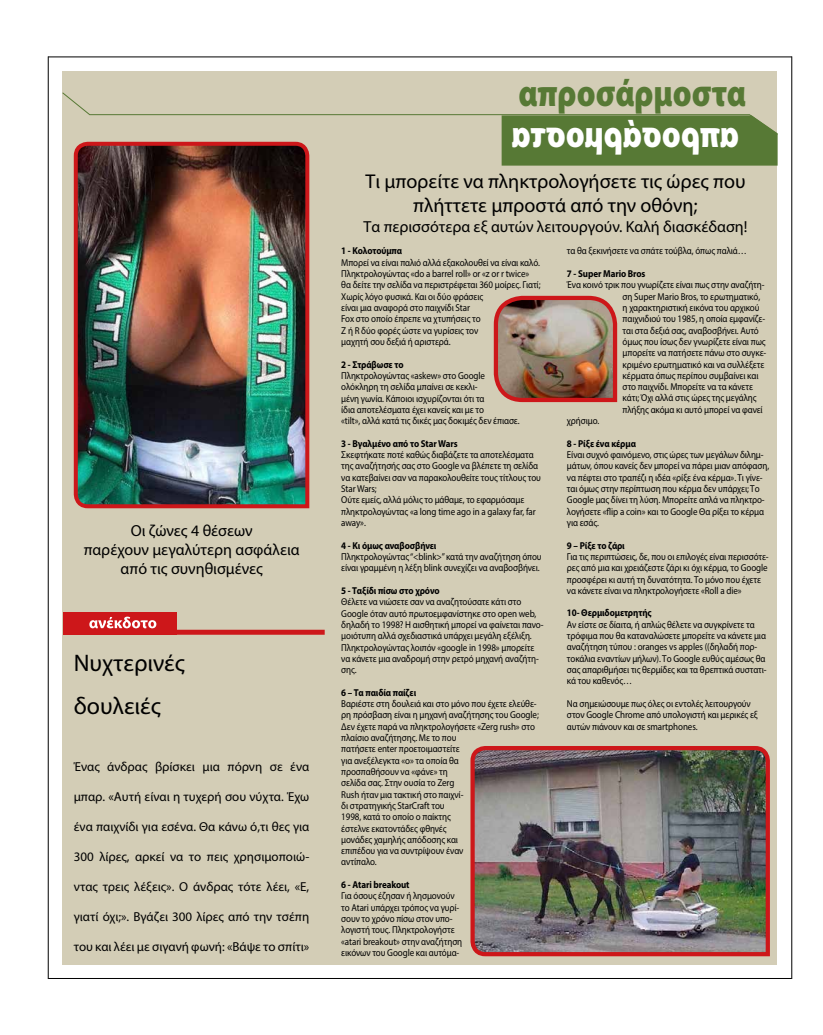
<style>
.page{position:relative;width:823px;height:1035px;background:#fff}
.page>*{position:absolute;margin:0;border:0;box-sizing:border-box;transform-origin:0 0}
.t1{font:900 38.4px "Myriad Pro";color:#577935;scale:.83 1}
.t2{font:24px/43.2px "Myriad Pro";color:#000}
.t3{font:20px/24.3px "Myriad Pro";color:#000;text-align:center}
.t4{font:16px/19.2px "Myriad Pro";color:#000;text-align:center}
.t5{font:13px "Myriad Pro";color:#000}
.t6{font:10px/11.3px "Myriad Pro";letter-spacing:-.01em;color:#000;scale:.9 1}
.t7{font:700 10px "Myriad Pro";letter-spacing:-.01em;color:#000;scale:.9 1}
</style>
<div class="page">
<hr style="left:48px;top:57px;width:743px;height:1px;background:#000">
<hr style="left:48px;top:978px;width:743px;height:1px;background:#000">
<hr style="left:791px;top:56px;width:1px;height:923px;background:#000">
<hr style="left:48px;top:56px;width:1px;height:923px;background:#000">
<div style="left:62px;top:71px;width:714px;height:893px;background:#d3cdb6"></div>
<div style="left:63px;top:612px;width:113px;height:23px;background:#cd171a"></div>
<svg style="left:89px;top:616px;width:67px;height:12px"></svg>
<div style="left:176px;top:630px;width:148px;height:5px;background:#cd171a"></div>
<img style="left:73px;top:166px;width:237px;height:343px">
<img style="left:493px;top:295px;width:125px;height:108px">
<img style="left:470px;top:746px;width:300px;height:211px">
<svg style="left:62px;top:92px;width:715px;height:74px"></svg>
<h3 class="t4" style="left:84px;top:520px;width:217px">Οι ζώνες 4 θέσεων<br>παρέχουν μεγαλύτερη ασφάλεια από τις συνηθισμένες</h3>
<h2 class="t2" style="left:74px;top:641px;width:112px">Νυχτερινές δουλειές</h2>
<h3 class="t5" style="left:74px;top:758px;width:237px">Ένας άνδρας βρίσκει μια πόρνη σε ένα</h3>
<h3 class="t5" style="left:74px;top:788px;width:237px">μπαρ. «Αυτή είναι η τυχερή σου νύχτα. Έχω</h3>
<h3 class="t5" style="left:74px;top:818px;width:237px">ένα παιχνίδι για εσένα. Θα κάνω ό,τι θες για</h3>
<h3 class="t5" style="left:74px;top:848px;width:237px">300 λίρες, αρκεί να το πεις χρησιμοποιώ-</h3>
<h3 class="t5" style="left:74px;top:878px;width:237px">ντας τρεις λέξεις». Ο άνδρας τότε λέει, «Ε,</h3>
<h3 class="t5" style="left:74px;top:908px;width:237px">γιατί όχι;». Βγάζει 300 λίρες από την τσέπη</h3>
<h3 class="t5" style="left:74px;top:938px;width:237px">του και λέει με σιγανή φωνή: «Βάψε το σπίτι»</h3>
<h1 class="t1" style="left:518px;top:68px;width:275px">απροσάρμοστα</h1>
<h3 class="t3" style="left:365px;top:169px;width:381px">Τι μπορείτε να πληκτρολογήσετε τις ώρες που πλήττετε μπροστά από την οθόνη;</h3>
<h3 class="t4" style="left:363px;top:217px;width:385px">Τα περισσότερα εξ αυτών λειτουργούν. Καλή διασκέδαση!</h3>
<p class="t7" style="left:341px;top:245px;width:69px">1 - Κολοτούμπα</p>
<p class="t6" style="left:341px;top:257px;width:223px">Μπορεί να είναι παλιό αλλά εξακολουθεί να είναι καλό.<br>Πληκτρολογώντας «do a barrel roll» or «z or r twice» θα δείτε την σελίδα να περιστρέφεται 360 μοίρες. Γιατί; Χωρίς λόγο φυσικά. Και οι δύο φράσεις<br>είναι μια αναφορά στο παιχνίδι Star<br>Fox στο οποίο έπρεπε να χτυπήσεις το<br>Z ή R δύο φορές ώστε να γυρίσεις τον<br>μαχητή σου δεξιά ή αριστερά.</p>
<p class="t7" style="left:341px;top:358px;width:71px">2 - Στράβωσε το</p>
<p class="t6" style="left:341px;top:370px;width:199px">Πληκτρολογώντας «askew» στο Google ολόκληρη τη σελίδα μπαίνει σε κεκλι-<br>μένη γωνία. Κάποιοι ισχυρίζονται ότι τα<br>ίδια αποτελέσματα έχει κανείς και με το<br>«tilt», αλλά κατά τις δικές μας δοκιμές δεν έπιασε.</p>
<p class="t7" style="left:341px;top:437px;width:131px">3 - Βγαλμένο από το Star Wars</p>
<p class="t6" style="left:341px;top:449px;width:223px">Σκεφτήκατε ποτέ καθώς διαβάζετε τα αποτελέσματα της αναζήτησής σας στο Google να βλέπετε τη σελίδα να κατεβαίνει σαν να παρακολουθείτε τους τίτλους του Star Wars;<br>Ούτε εμείς, αλλά μόλις το μάθαμε, το εφαρμόσαμε πληκτρολογώντας «a long time ago in a galaxy far, far away».</p>
<p class="t7" style="left:341px;top:539px;width:107px">4 - Κι όμως αναβοσβήνει</p>
<p class="t6" style="left:341px;top:551px;width:224px">Πληκτρολογώντας “&lt;blink&gt;” κατά την αναζήτηση όπου είναι γραμμένη η λέξη blink συνεχίζει να αναβοσβήνει.</p>
<p class="t7" style="left:341px;top:584px;width:111px">5 - Ταξίδι πίσω στο χρόνο</p>
<p class="t6" style="left:341px;top:596px;width:226px">Θέλετε να νιώσετε σαν να αναζητούσατε κάτι στο Google όταν αυτό πρωτοεμφανίστηκε στο open web, δηλαδή το 1998? Η αισθητική μπορεί να φαίνεται πανο&shy;μοιότυπη αλλά σχεδιαστικά υπάρχει μεγάλη εξέλιξη.<br>Πληκτρολογώντας λοιπόν «google in 1998» μπορείτε να κάνετε μια αναδρομή στην ρετρό μηχανή αναζήτη&shy;σης.</p>
<p class="t7" style="left:341px;top:686px;width:85px">6 – Τα παιδία παίζει</p>
<p class="t6" style="left:341px;top:698px;width:221px">Βαριέστε στη δουλειά και στο μόνο που έχετε ελεύθε&shy;ρη πρόσβαση είναι η μηχανή αναζήτησης του Google;<br>Δεν έχετε παρά να πληκτρολογήσετε «Zerg rush» στο πλαίσιο αναζήτησης. Με το που<br>πατήσετε enter προετοιμαστείτε<br>για ανεξέλεγκτα «o» τα οποία θα<br>προσπαθήσουν να «φάνε» τη<br>σελίδα σας. Στην ουσία το Zerg<br>Rush ήταν μια τακτική στο παιχνί-<br>δι στρατηγικής StarCraft του<br>1998, κατά το οποίο ο παίκτης<br>έστελνε εκατοντάδες φθηνές<br>μονάδες χαμηλής απόδοσης και<br>επιπέδου για να συντρίψουν έναν<br>αντίπαλο.</p>
<p class="t7" style="left:341px;top:878px;width:77px">6 - Atari breakout</p>
<p class="t6" style="left:341px;top:890px;width:136px">Για όσους έζησαν ή λησμονούν το Atari υπάρχει τρόπος να γυρί&shy;σουν το χρόνο πίσω στον υπο&shy;λογιστή τους. Πληκτρολογήστε «atari breakout» στην αναζήτηση εικόνων του Google και αυτόμα-</p>
<p class="t6" style="left:566px;top:245px;width:201px">τα θα ξεκινήσετε να σπάτε τούβλα, όπως παλιά…</p>
<p class="t7" style="left:566px;top:267px;width:89px">7 - Super Mario Bros</p>
<p class="t6" style="left:566px;top:279px;width:221px">Ένα κοινό τρικ που γνωρίζετε είναι πως στην αναζήτη-</p>
<p class="t6" style="left:622px;top:290px;width:154px">ση Super Mario Bros, το ερωτηματικό,</p>
<p class="t6" style="left:622px;top:302px;width:153px">η χαρακτηριστική εικόνα του αρχικού</p>
<p class="t6" style="left:622px;top:313px;width:160px">παιχνιδιού του 1985, η οποία εμφανίζε-</p>
<p class="t6" style="left:622px;top:324px;width:153px">ται στα δεξιά σας, αναβοσβήνει. Αυτό</p>
<p class="t6" style="left:622px;top:336px;width:160px">όμως που ίσως δεν γνωρίζετε είναι πως</p>
<p class="t6" style="left:622px;top:347px;width:161px">μπορείτε να πατήσετε πάνω στο συγκε-</p>
<p class="t6" style="left:622px;top:358px;width:159px">κριμένο ερωτηματικό και να συλλέξετε</p>
<p class="t6" style="left:622px;top:370px;width:152px">κέρματα όπως περίπου συμβαίνει και</p>
<p class="t6" style="left:622px;top:381px;width:146px">στο παιχνίδι. Μπορείτε να τα κάνετε</p>
<p class="t6" style="left:622px;top:392px;width:150px">κάτι; Όχι αλλά στις ώρες της μεγάλης</p>
<p class="t6" style="left:622px;top:403px;width:157px">πλήξης ακόμα κι αυτό μπορεί να φανεί</p>
<p class="t6" style="left:566px;top:415px;width:37px">χρήσιμο.</p>
<p class="t7" style="left:566px;top:437px;width:78px">8 - Ρίξε ένα κέρμα</p>
<p class="t6" style="left:566px;top:449px;width:226px">Είναι συχνό φαινόμενo, στις ώρες των μεγάλων διλημ&shy;μάτων, όπου κανείς δεν μπορεί να πάρει μιαν απόφαση, να πέφτει στο τραπέζι η ιδέα «ρίξε ένα κέρμα». Τι γίνε&shy;ται όμως στην περίπτωση που κέρμα δεν υπάρχει; Το Google μας δίνει τη λύση. Μπορείτε απλά να πληκτρο&shy;λογήσετε «flip a coin» και το Google Θα ρίξει το κέρμα για εσάς.</p>
<p class="t7" style="left:566px;top:538px;width:66px">9 – Ρίξε το ζάρι</p>
<p class="t6" style="left:566px;top:551px;width:225px">Για τις περιπτώσεις, δε, που οι επιλογές είναι περισσότε&shy;ρες από μια και χρειάζεστε ζάρι κι όχι κέρμα, το Google προσφέρει κι αυτή τη δυνατότητα. Το μόνο που έχετε να κάνετε είναι να πληκτρολογήσετε «Roll a die»</p>
<p class="t7" style="left:566px;top:606px;width:95px">10- Θερμιδομετρητής</p>
<p class="t6" style="left:566px;top:618px;width:223px">Αν είστε σε δίαιτα, ή απλώς θέλετε να συγκρίνετε τα τρόφιμα που θα καταναλώσετε μπορείτε να κάνετε μια αναζήτηση τύπου : oranges vs apples ((δηλαδή πορ&shy;τοκάλια εναντίων μήλων). Το Google ευθύς αμέσως θα σας απαριθμήσει τις θερμίδες και τα θρεπτικά συστατι&shy;κά του καθενός…</p>
<p class="t6" style="left:566px;top:698px;width:213px">Να σημειώσουμε πως όλες οι εντολές λειτουργούν στον Google Chrome από υπολογιστή και μερικές εξ αυτών πιάνουν και σε smartphones.</p>
</div>
